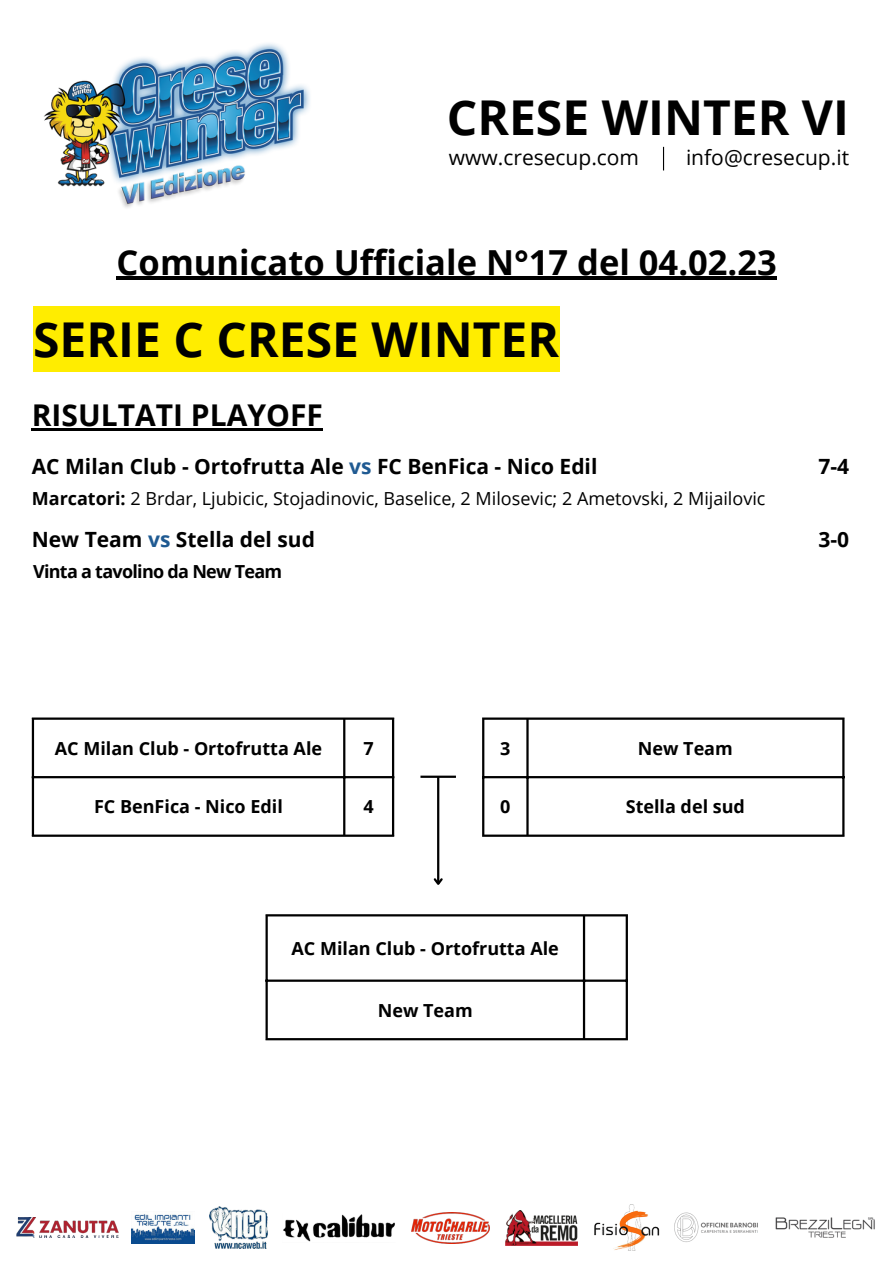
<style>
.page{position:relative;width:893px;height:1264px;background:#fff}
.page>*{position:absolute;margin:0;border:0;box-sizing:border-box;transform-origin:0 0}
.t1{font:700 48px "Open Sans";color:#000}
.t2{font:700 34.5px "Open Sans";color:#000}
.t3{font:700 30px "Open Sans";color:#000}
.t4{font:700 21px "Open Sans";color:#000}
.t5{font:21px "Open Sans";color:#000}
.t6{font:700 18px "Open Sans";color:#000}
.t7{font:18px "Open Sans";color:#000}
.t8{font:700 18px "Open Sans";letter-spacing:-.04em;color:#000}
.s1{color:#1f5a92}
.s2{font-weight:700}
</style>
<div class="page">
<img style="left:44px;top:43px;width:266px;height:165px">
<svg style="left:663px;top:147px;width:1px;height:23px"></svg>
<img style="left:16px;top:1217px;width:102px;height:20px">
<img style="left:505px;top:1210px;width:72px;height:35px">
<img style="left:132px;top:1214px;width:63px;height:29px">
<img style="left:209px;top:1206px;width:58px;height:42px">
<img style="left:411px;top:1212px;width:79px;height:31px">
<img style="left:283px;top:1214px;width:112px;height:27px">
<img style="left:594px;top:1204px;width:65px;height:46px">
<img style="left:674px;top:1212px;width:84px;height:30px">
<img style="left:775px;top:1217px;width:100px;height:21px">
<hr style="left:32px;top:719px;width:2px;height:115px;background:#000">
<hr style="left:343px;top:719px;width:2px;height:115px;background:#000">
<hr style="left:392px;top:719px;width:2px;height:115px;background:#000">
<hr style="left:32px;top:717px;width:362px;height:2px;background:#000">
<hr style="left:32px;top:776px;width:362px;height:2px;background:#000">
<hr style="left:32px;top:834px;width:362px;height:2px;background:#000">
<div style="left:33px;top:306px;width:526px;height:65px;background:#ffed00"></div>
<hr style="left:117px;top:277px;width:659px;height:3px;background:#000">
<hr style="left:32px;top:428px;width:291px;height:2px;background:#000">
<hr style="left:482px;top:719px;width:2px;height:115px;background:#000">
<hr style="left:526px;top:719px;width:2px;height:115px;background:#000">
<hr style="left:842px;top:719px;width:2px;height:115px;background:#000">
<hr style="left:482px;top:717px;width:362px;height:2px;background:#000">
<hr style="left:482px;top:776px;width:362px;height:2px;background:#000">
<hr style="left:482px;top:834px;width:362px;height:2px;background:#000">
<hr style="left:265px;top:916px;width:3px;height:122px;background:#000">
<hr style="left:583px;top:916px;width:2px;height:122px;background:#000">
<hr style="left:625px;top:916px;width:3px;height:122px;background:#000">
<hr style="left:265px;top:914px;width:363px;height:2px;background:#000">
<hr style="left:265px;top:979px;width:363px;height:2px;background:#000">
<hr style="left:265px;top:1038px;width:363px;height:2px;background:#000">
<hr style="left:437px;top:777px;width:2px;height:106px;background:#000">
<svg style="left:433px;top:876px;width:10px;height:9px"></svg>
<hr style="left:420px;top:775px;width:36px;height:2px;background:#000">
<h6 class="t1" style="left:446px;top:84px;width:404px">CRESE WINTER VI</h6>
<p class="t5" style="left:449px;top:143px;width:192px">www.cresecup.com</p>
<p class="t5" style="left:686px;top:143px;width:165px">info@cresecup.it</p>
<p class="t2" style="left:117px;top:238px;width:661px">Comunicato Ufficiale N°17 del 04.02.23</p>
<p class="t1" style="left:33px;top:305px;width:527px">SERIE C CRESE WINTER</p>
<p class="t3" style="left:32px;top:394px;width:292px">RISULTATI PLAYOFF</p>
<p class="t4" style="left:32px;top:452px;width:567px">AC Milan Club - Ortofrutta Ale <span class="s1">vs</span> FC BenFica - Nico Edil</p>
<p class="t4" style="left:818px;top:452px;width:32px">7-4</p>
<p class="t7" style="left:32px;top:486px;width:735px"><span class="s2">Marcatori:</span> 2 Brdar, Ljubicic, Stojadinovic, Baselice, 2 Milosevic; 2 Ametovski, 2 Mijailovic</p>
<p class="t4" style="left:32px;top:525px;width:285px">New Team <span class="s1">vs</span> Stella del sud</p>
<p class="t4" style="left:818px;top:525px;width:32px">3-0</p>
<p class="t8" style="left:33px;top:559px;width:251px">Vinta a tavolino da New Team</p>
<h4 class="t6" style="left:55px;top:735px;width:269px">AC Milan Club - Ortofrutta Ale</h4>
<p class="t6" style="left:363px;top:735px;width:12px">7</p>
<h4 class="t6" style="left:94px;top:794px;width:190px">FC BenFica - Nico Edil</h4>
<h4 class="t6" style="left:363px;top:794px;width:12px">4</h4>
<p class="t6" style="left:500px;top:735px;width:12px">3</p>
<p class="t6" style="left:638px;top:735px;width:96px">New Team</p>
<p class="t6" style="left:500px;top:794px;width:12px">0</p>
<p class="t6" style="left:625px;top:794px;width:121px">Stella del sud</p>
<p class="t6" style="left:291px;top:935px;width:269px">AC Milan Club - Ortofrutta Ale</p>
<p class="t6" style="left:378px;top:997px;width:96px">New Team</p>
</div>
